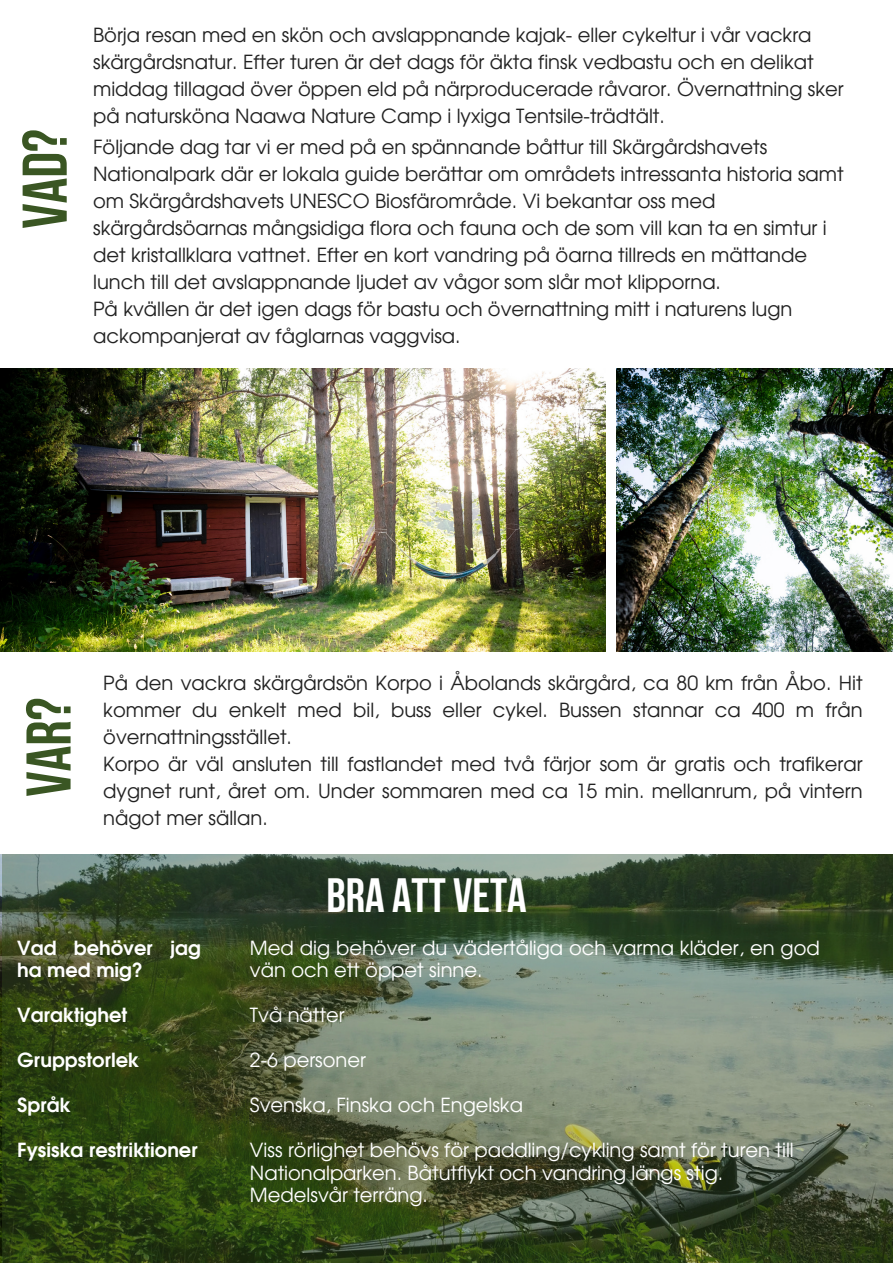
<style>
.page{position:relative;width:893px;height:1264px;background:#fff}
.page>*{position:absolute;margin:0;border:0;box-sizing:border-box;transform-origin:0 0}
.t1{font:700 63px "Bebas Neue";color:#3a5623}
.t2{font:700 48px "Bebas Neue";color:#fff}
.t3{font:19.5px/27px "Evolventa";color:#222}
.t4{font:19.5px/22.5px "Evolventa";color:#fff}
.t5{font:700 19.5px/22.5px "Evolventa";color:#fff}
</style>
<div class="page">
<img style="left:0;top:368px;width:605px;height:284px">
<img style="left:616px;top:368px;width:276px;height:284px">
<svg style="left:2px;top:854px;width:890px;height:408px;background:#4e5f40"></svg>
<p class="t1" style="left:19px;top:229px;width:101px;rotate:-90deg">VAD?</p>
<p class="t3" style="left:93px;top:23px;width:752px">Börja resan med en skön och avslappnande kajak- eller cykeltur i vår vackra skärgårdsnatur. Efter turen är det dags för äkta finsk vedbastu och en delikat middag tillagad över öppen eld på närproducerade råvaror. Övernattning sker på natursköna Naawa Nature Camp i lyxiga Tentsile-trädtält.</p>
<p class="t3" style="left:93px;top:135px;width:752px">Följande dag tar vi er med på en spännande båttur till Skärgårdshavets Nationalpark där er lokala guide berättar om områdets intressanta historia samt om Skärgårdshavets UNESCO Biosfärområde. Vi bekantar oss med skärgårdsöarnas mångsidiga flora och fauna och de som vill kan ta en simtur i det kristallklara vattnet. Efter en kort vandring på öarna tillreds en mättande lunch till det avslappnande ljudet av vågor som slår mot klipporna.</p>
<p class="t3" style="left:93px;top:297px;width:700px">På kvällen är det igen dags för bastu och övernattning mitt i naturens lugn ackompanjerat av fåglarnas vaggvisa.</p>
<p class="t1" style="left:23px;top:796px;width:100px;rotate:-90deg">VAR?</p>
<p class="t3" style="left:103px;top:670px;width:760px;text-align:justify">På den vackra skärgårdsön Korpo i Åbolands skärgård, ca 80 km från Åbo. Hit kommer du enkelt med bil, buss eller cykel. Bussen stannar ca 400 m från övernattningsstället.</p>
<p class="t3" style="left:103px;top:751px;width:760px;text-align:justify">Korpo är väl ansluten till fastlandet med två färjor som är gratis och trafikerar dygnet runt, året om. Under sommaren med ca 15 min. mellanrum, på vintern något mer sällan.</p>
<p class="t2" style="left:326px;top:875px;width:202px">BRA ATT VETA</p>
<p class="t5" style="left:17px;top:937px;width:185px">Vad behöver jag ha med mig?</p>
<p class="t5" style="left:17px;top:1005px;width:112px">Varaktighet</p>
<p class="t5" style="left:17px;top:1050px;width:123px">Gruppstorlek</p>
<p class="t5" style="left:17px;top:1095px;width:55px">Språk</p>
<p class="t5" style="left:17px;top:1140px;width:182px">Fysiska restriktioner</p>
<p class="t4" style="left:250px;top:937px;width:571px">Med dig behöver du vädertåliga och varma kläder, en god vän och ett öppet sinne.</p>
<p class="t4" style="left:250px;top:1005px;width:96px">Två nätter</p>
<p class="t4" style="left:250px;top:1050px;width:117px">2-6 personer</p>
<p class="t4" style="left:250px;top:1095px;width:274px">Svenska, Finska och Engelska</p>
<p class="t4" style="left:250px;top:1140px;width:545px">Viss rörlighet behövs för paddling/cykling samt för turen till<br>Nationalparken. Båtutflykt och vandring längs stig.<br>Medelsvår terräng.</p>
</div>
